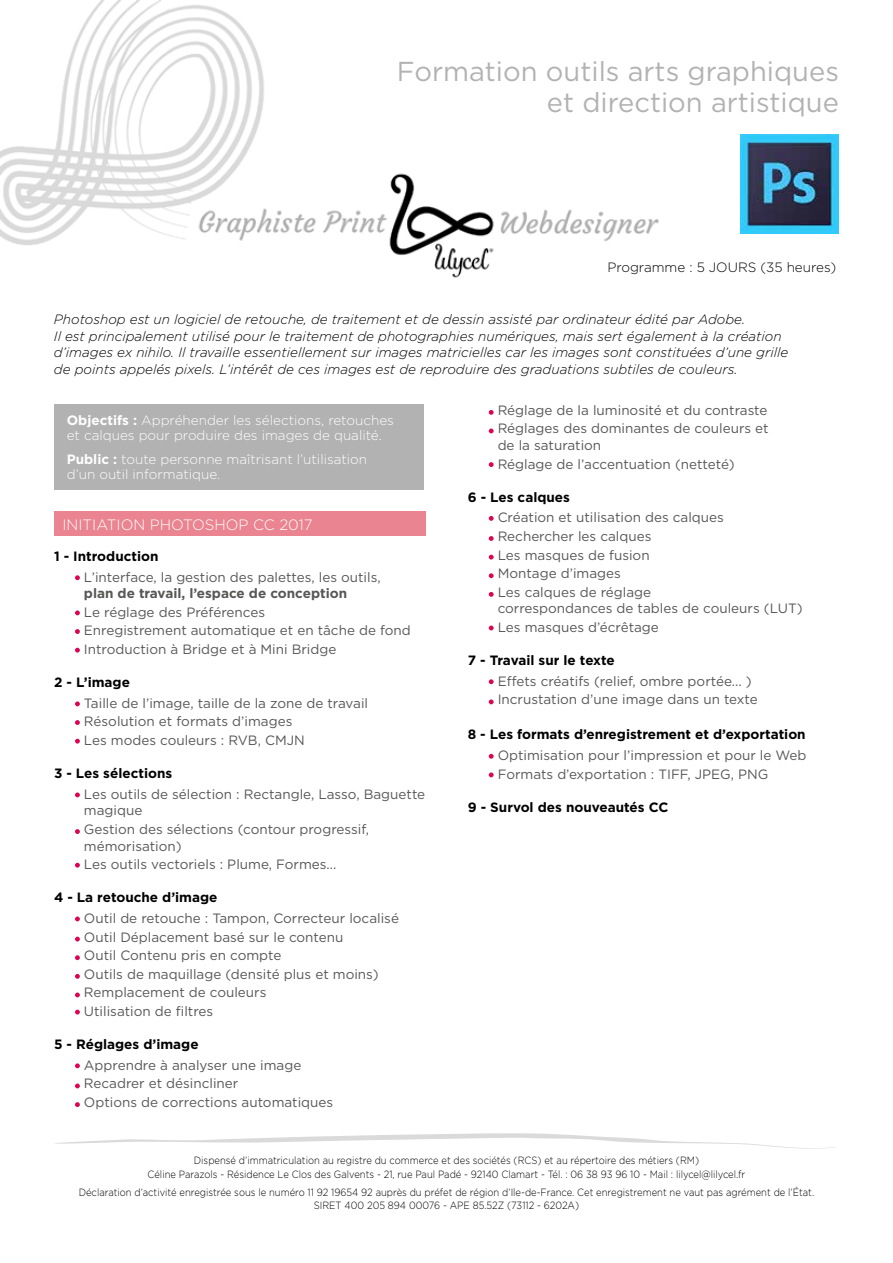
<style>
.page{position:relative;width:893px;height:1263px;background:#fff}
.page>*{position:absolute;margin:0;border:0;box-sizing:border-box;transform-origin:0 0}
.t1{font:27.3px/31.5px "Gotham";color:#b3b2b2;text-align:right}
.t2{font:300 15px "Gotham";color:#fff}
.t3{font:13.5px/18.6px "Gotham";color:#575756}
.t4{font:italic 300 13.5px/16.5px "Gotham";color:#000}
.t5{font:700 13.5px "Gotham";color:#000}
.t6{font:300 13.5px/15px "Gotham";color:#fff}
.t7{font:700 13.5px "Gotham";color:#575756}
.t8{font:300 13.5px "Gotham";color:#000}
.t9{font:300 10.5px/13.5px "Gotham";color:#000;text-align:center;scale:.9 1}
.s1{font-weight:700}
</style>
<div class="page">
<img style="left:0;top:0;width:839px;height:278px">
<svg style="left:55px;top:1133px;width:781px;height:16px"></svg>
<div style="left:54px;top:404px;width:370px;height:86px;background:#b3b2b2"></div>
<div style="left:54px;top:511px;width:371px;height:25px;background:#ea8490"></div>
<svg style="left:75px;top:575px;width:5px;height:5px"></svg>
<svg style="left:75px;top:610px;width:5px;height:5px"></svg>
<svg style="left:75px;top:629px;width:5px;height:5px"></svg>
<svg style="left:75px;top:648px;width:5px;height:5px"></svg>
<svg style="left:75px;top:701px;width:5px;height:5px"></svg>
<svg style="left:75px;top:720px;width:5px;height:5px"></svg>
<svg style="left:75px;top:739px;width:5px;height:5px"></svg>
<svg style="left:75px;top:792px;width:5px;height:5px"></svg>
<svg style="left:75px;top:829px;width:5px;height:5px"></svg>
<svg style="left:75px;top:863px;width:5px;height:5px"></svg>
<svg style="left:75px;top:916px;width:5px;height:5px"></svg>
<svg style="left:75px;top:937px;width:5px;height:4px"></svg>
<svg style="left:75px;top:955px;width:5px;height:5px"></svg>
<svg style="left:75px;top:974px;width:5px;height:5px"></svg>
<svg style="left:75px;top:992px;width:5px;height:5px"></svg>
<svg style="left:75px;top:1010px;width:5px;height:4px"></svg>
<svg style="left:75px;top:1063px;width:5px;height:5px"></svg>
<svg style="left:75px;top:1083px;width:5px;height:5px"></svg>
<svg style="left:75px;top:1102px;width:5px;height:5px"></svg>
<svg style="left:489px;top:410px;width:5px;height:5px"></svg>
<svg style="left:489px;top:428px;width:5px;height:5px"></svg>
<svg style="left:489px;top:462px;width:5px;height:5px"></svg>
<svg style="left:489px;top:516px;width:5px;height:5px"></svg>
<svg style="left:489px;top:536px;width:5px;height:5px"></svg>
<svg style="left:489px;top:555px;width:5px;height:4px"></svg>
<svg style="left:489px;top:573px;width:5px;height:5px"></svg>
<svg style="left:489px;top:592px;width:5px;height:5px"></svg>
<svg style="left:489px;top:625px;width:5px;height:5px"></svg>
<svg style="left:489px;top:679px;width:5px;height:5px"></svg>
<svg style="left:489px;top:699px;width:5px;height:5px"></svg>
<svg style="left:489px;top:754px;width:5px;height:5px"></svg>
<svg style="left:489px;top:772px;width:5px;height:5px"></svg>
<img style="left:740px;top:135px;width:99px;height:98px">
<h1 class="t1" style="left:397px;top:55px;width:444px">Formation outils arts graphiques et direction artistique</h1>
<p class="t8" style="left:607px;top:259px;width:230px">Programme : 5 JOURS (35 heures)</p>
<p class="t4" style="left:54px;top:311px;width:736px">Photoshop est un logiciel de retouche, de traitement et de dessin assisté par ordinateur édité par Adobe.<br>Il est principalement utilisé pour le traitement de photographies numériques, mais sert également à la création d’images ex nihilo. Il travaille essentiellement sur images matricielles car les images sont constituées d’une grille de points appelés pixels. L’intérêt de ces images est de reproduire des graduations subtiles de couleurs.</p>
<p class="t6" style="left:67px;top:413px;width:329px"><span class="s1">Objectifs :</span> Appréhender les sélections, retouches et calques pour produire des images de qualité.</p>
<p class="t6" style="left:67px;top:451px;width:302px"><span class="s1">Public :</span> toute personne maîtrisant l’utilisation d’un outil informatique.</p>
<p class="t2" style="left:63px;top:515px;width:252px">INITIATION PHOTOSHOP CC 2017</p>
<p class="t5" style="left:54px;top:547px;width:106px">1 - Introduction</p>
<p class="t3" style="left:84px;top:567px;width:298px">L’interface, la gestion des palettes, les outils,</p>
<p class="t7" style="left:84px;top:584px;width:265px">plan de travail, l’espace de conception</p>
<p class="t3" style="left:84px;top:602px;width:328px">Le réglage des Préférences<br>Enregistrement automatique et en tâche de fond<br>Introduction à Bridge et à Mini Bridge</p>
<p class="t5" style="left:54px;top:673px;width:77px">2 - L’image</p>
<p class="t3" style="left:84px;top:693px;width:286px">Taille de l’image, taille de la zone de travail<br>Résolution et formats d’images<br>Les modes couleurs : RVB, CMJN</p>
<p class="t5" style="left:54px;top:764px;width:120px">3 - Les sélections</p>
<p class="t3" style="left:84px;top:785px;width:343px;line-height:16.5px">Les outils de sélection : Rectangle, Lasso, Baguette magique</p>
<p class="t3" style="left:84px;top:821px;width:287px;line-height:16.5px">Gestion des sélections (contour progressif, mémorisation)</p>
<p class="t3" style="left:84px;top:855px;width:254px">Les outils vectoriels : Plume, Formes...</p>
<p class="t5" style="left:54px;top:888px;width:165px">4 - La retouche d’image</p>
<p class="t3" style="left:84px;top:908px;width:317px">Outil de retouche : Tampon, Correcteur localisé Outil Déplacement basé sur le contenu<br>Outil Contenu pris en compte<br>Outils de maquillage (densité plus et moins)<br>Remplacement de couleurs<br>Utilisation de filtres</p>
<p class="t5" style="left:54px;top:1035px;width:146px">5 - Réglages d’image</p>
<p class="t3" style="left:84px;top:1055px;width:251px">Apprendre à analyser une image<br>Recadrer et désincliner<br>Options de corrections automatiques</p>
<p class="t3" style="left:498px;top:400px;width:273px">Réglage de la luminosité et du contraste<br>Réglages des dominantes de couleurs et</p>
<p class="t3" style="left:498px;top:435px;width:238px">de la saturation<br>Réglage de l’accentuation (netteté)</p>
<p class="t5" style="left:468px;top:488px;width:104px">6 - Les calques</p>
<p class="t3" style="left:498px;top:508px;width:228px">Création et utilisation des calques<br>Rechercher les calques<br>Les masques de fusion<br>Montage d’images<br>Les calques de réglage</p>
<p class="t3" style="left:498px;top:599px;width:306px">correspondances de tables de couleurs (LUT)<br>Les masques d’écrêtage</p>
<p class="t5" style="left:468px;top:651px;width:149px">7 - Travail sur le texte</p>
<p class="t3" style="left:498px;top:671px;width:262px">Effets créatifs (relief, ombre portée... )<br>Incrustation d’une image dans un texte</p>
<p class="t5" style="left:468px;top:726px;width:339px">8 - Les formats d’enregistrement et d’exportation</p>
<p class="t3" style="left:498px;top:746px;width:310px">Optimisation pour l’impression et pour le Web<br>Formats d’exportation : TIFF, JPEG, PNG</p>
<p class="t5" style="left:468px;top:798px;width:202px">9 - Survol des nouveautés CC</p>
<p class="t9" style="left:148px;top:1154px;width:666px">Dispensé d’immatriculation au registre du commerce et des sociétés (RCS) et au répertoire des métiers (RM)<br>Céline Parazols - Résidence Le Clos des Galvents - 21, rue Paul Padé - 92140 Clamart - Tél. : 06 38 93 96 10 - Mail : lilycel@lilycel.fr</p>
<p class="t9" style="left:79px;top:1185px;width:819px">Déclaration d’activité enregistrée sous le numéro 11 92 19654 92 auprès du préfet de région d’Ile-de-France. Cet enregistrement ne vaut pas agrément de l’État.<br>SIRET 400 205 894 00076 - APE 85.52Z (73112 - 6202A)</p>
</div>
